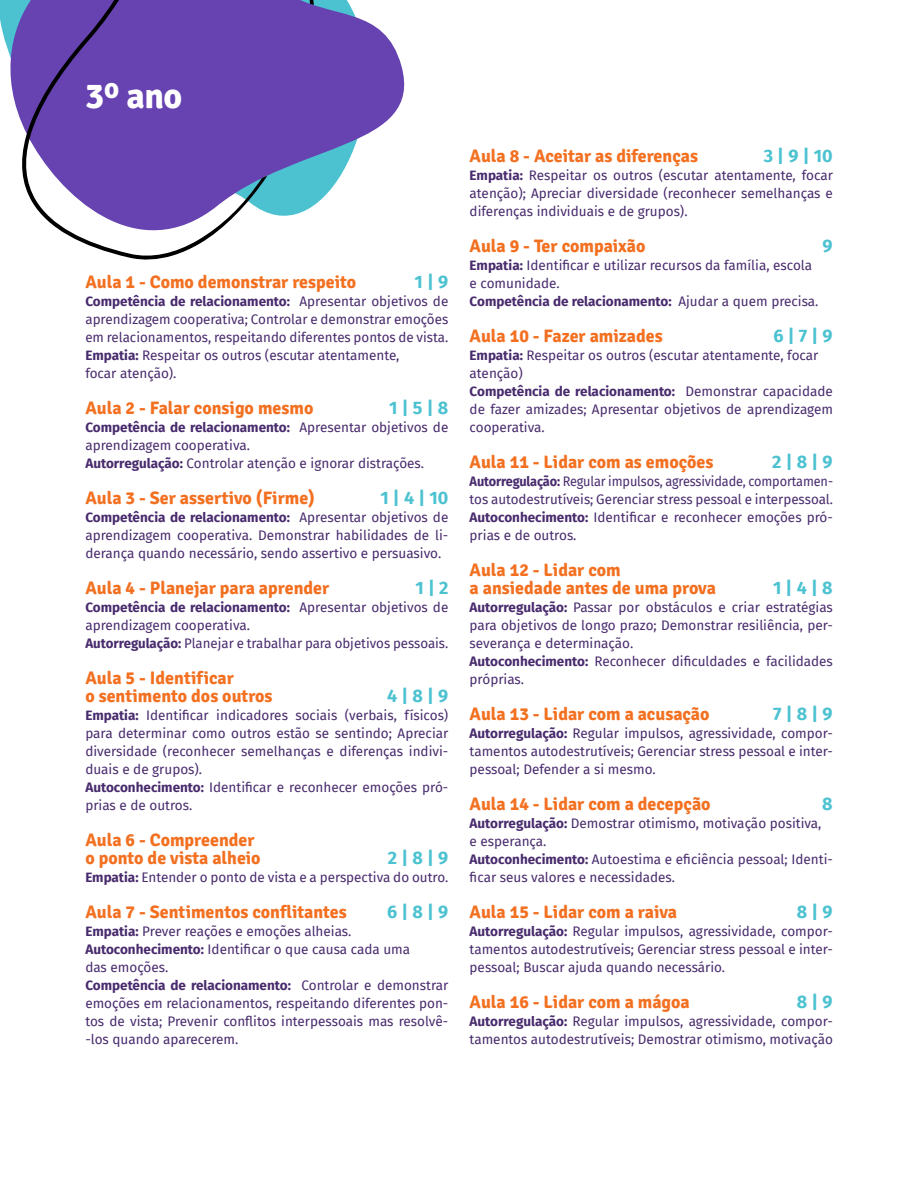
<style>
.page{position:relative;width:918px;height:1188px;background:#fff}
.page>*{position:absolute;margin:0;border:0;box-sizing:border-box;transform-origin:0 0}
.t1{font:700 36px "Signika";color:#fff}
.t2{font:700 18px/18px "Signika";color:#f37021}
.t3{font:700 18px "Fira Sans";color:#4cc2d1}
.t4{font:13.5px/18px "Fira Sans";color:#482b6d}
.t5{font:13.5px/18px "Fira Sans";color:#482b6d;text-align:justify;scale:.94 1}
.s1{font-weight:700}
</style>
<div class="page">
<svg style="left:0;top:0;width:405px;height:205px"></svg>
<svg style="left:19px;top:0;width:295px;height:260px;fill:#6643b1"></svg>
<h1 class="t1" style="left:85px;top:74px;width:99px">3º ano</h1>
<h2 class="t2" style="left:85px;top:273px;width:272px">Aula 1 - Como demonstrar respeito</h2>
<h2 class="t3" style="left:415px;top:267px;width:35px">1 | 9</h2>
<p class="t4" style="left:85px;top:292px;width:365px"><span class="s1">Competência de relacionamento:</span> Apresentar objetivos de aprendizagem cooperativa; Controlar e demonstrar emoções em relacionamentos, respeitando diferentes pontos de vista.<br><span class="s1">Empatia:</span> Respeitar os outros (escutar atentamente,<br>focar atenção).</p>
<h2 class="t2" style="left:85px;top:399px;width:230px">Aula 2 - Falar consigo mesmo</h2>
<h2 class="t3" style="left:389px;top:393px;width:61px">1 | 5 | 8</h2>
<p class="t4" style="left:85px;top:418px;width:365px"><span class="s1">Competência de relacionamento:</span> Apresentar objetivos de aprendizagem cooperativa.<br><span class="s1">Autorregulação:</span> Controlar atenção e ignorar distrações.</p>
<h2 class="t2" style="left:85px;top:489px;width:231px">Aula 3 - Ser assertivo (Firme)</h2>
<h2 class="t3" style="left:380px;top:483px;width:70px">1 | 4 | 10</h2>
<p class="t4" style="left:85px;top:508px;width:365px;text-align:justify"><span class="s1">Competência de relacionamento:</span> Apresentar objetivos de aprendizagem cooperativa. Demonstrar habilidades de li&shy;derança quando necessário, sendo assertivo e persuasivo.</p>
<h2 class="t2" style="left:85px;top:579px;width:245px">Aula 4 - Planejar para aprender</h2>
<h2 class="t3" style="left:415px;top:573px;width:34px">1 | 2</h2>
<p class="t4" style="left:85px;top:598px;width:365px"><span class="s1">Competência de relacionamento:</span> Apresentar objetivos de aprendizagem cooperativa.<br><span class="s1">Autorregulação:</span> Planejar e trabalhar para objetivos pessoais.</p>
<h2 class="t2" style="left:85px;top:669px;width:189px">Aula 5 - Identificar<br>o sentimento dos outros</h2>
<h2 class="t3" style="left:387px;top:681px;width:63px">4 | 8 | 9</h2>
<p class="t4" style="left:85px;top:706px;width:365px"><span class="s1">Empatia:</span> Identificar indicadores sociais (verbais, físicos) para determinar como outros estão se sentindo; Apreciar diversidade (reconhecer semelhanças e diferenças indivi&shy;duais e de grupos).<br><span class="s1">Autoconhecimento:</span> Identificar e reconhecer emoções pró&shy;prias e de outros.</p>
<h2 class="t2" style="left:85px;top:831px;width:177px">Aula 6 - Compreender o ponto de vista alheio</h2>
<h2 class="t3" style="left:388px;top:843px;width:62px">2 | 8 | 9</h2>
<p class="t4" style="left:85px;top:868px;width:364px"><span class="s1">Empatia:</span> Entender o ponto de vista e a perspectiva do outro.</p>
<h2 class="t2" style="left:85px;top:903px;width:263px">Aula 7 - Sentimentos conflitantes</h2>
<h2 class="t3" style="left:387px;top:897px;width:63px">6 | 8 | 9</h2>
<p class="t4" style="left:85px;top:922px;width:364px"><span class="s1">Empatia:</span> Prever reações e emoções alheias.<br><span class="s1">Autoconhecimento:</span> Identificar o que causa cada uma<br>das emoções.<br><span class="s1">Competência de relacionamento:</span> Controlar e demonstrar emoções em relacionamentos, respeitando diferentes pon&shy;tos de vista; Prevenir conflitos interpessoais mas resolvê--los quando aparecerem.</p>
<h2 class="t2" style="left:470px;top:147px;width:230px">Aula 8 - Aceitar as diferenças</h2>
<h2 class="t3" style="left:764px;top:141px;width:70px">3 | 9 | 10</h2>
<p class="t4" style="left:470px;top:166px;width:365px;text-align:justify"><span class="s1">Empatia:</span> Respeitar os outros (escutar atentamente, focar atenção); Apreciar diversidade (reconhecer semelhanças e diferenças individuais e de grupos).</p>
<h2 class="t2" style="left:470px;top:237px;width:177px">Aula 9 - Ter compaixão</h2>
<h2 class="t3" style="left:823px;top:231px;width:12px">9</h2>
<p class="t4" style="left:470px;top:256px;width:350px"><span class="s1">Empatia:</span> Identificar e utilizar recursos da família, escola e comunidade.<br><span class="s1">Competência de relacionamento:</span> Ajudar a quem precisa.</p>
<h2 class="t2" style="left:470px;top:327px;width:195px">Aula 10 - Fazer amizades</h2>
<h2 class="t3" style="left:773px;top:321px;width:61px">6 | 7 | 9</h2>
<p class="t4" style="left:470px;top:346px;width:365px"><span class="s1">Empatia:</span> Respeitar os outros (escutar atentamente, focar atenção)<br><span class="s1">Competência de relacionamento:</span> Demonstrar capacidade de fazer amizades; Apresentar objetivos de aprendizagem cooperativa.</p>
<h2 class="t2" style="left:470px;top:453px;width:245px">Aula 11 - Lidar com as emoções</h2>
<h2 class="t3" style="left:772px;top:447px;width:62px">2 | 8 | 9</h2>
<p class="t5" style="left:470px;top:472px;width:388px"><span class="s1">Autorregulação:</span> Regular impulsos, agressividade, comportamen&shy;tos autodestrutíveis; Gerenciar stress pessoal e interpessoal.<br><span class="s1">Autoconhecimento:</span> Identificar e reconhecer emoções pró&shy;prias e de outros.</p>
<h2 class="t2" style="left:470px;top:561px;width:248px">Aula 12 - Lidar com<br>a ansiedade antes de uma prova</h2>
<h2 class="t3" style="left:773px;top:573px;width:61px">1 | 4 | 8</h2>
<p class="t4" style="left:470px;top:598px;width:365px"><span class="s1">Autorregulação:</span> Passar por obstáculos e criar estratégias para objetivos de longo prazo; Demonstrar resiliência, per&shy;severança e determinação.<br><span class="s1">Autoconhecimento:</span> Reconhecer dificuldades e facilidades próprias.</p>
<h2 class="t2" style="left:470px;top:705px;width:241px">Aula 13 - Lidar com a acusação</h2>
<h2 class="t3" style="left:773px;top:699px;width:61px">7 | 8 | 9</h2>
<p class="t4" style="left:470px;top:724px;width:365px;text-align:justify"><span class="s1">Autorregulação:</span> Regular impulsos, agressividade, compor&shy;tamentos autodestrutíveis; Gerenciar stress pessoal e inter&shy;pessoal; Defender a si mesmo.</p>
<h2 class="t2" style="left:470px;top:795px;width:242px">Aula 14 - Lidar com a decepção</h2>
<h2 class="t3" style="left:822px;top:789px;width:12px">8</h2>
<p class="t4" style="left:470px;top:814px;width:365px"><span class="s1">Autorregulação:</span> Demostrar otimismo, motivação positiva,<br>e esperança.<br><span class="s1">Autoconhecimento:</span> Autoestima e eficiência pessoal; Identi&shy;ficar seus valores e necessidades.</p>
<h2 class="t2" style="left:470px;top:903px;width:209px">Aula 15 - Lidar com a raiva</h2>
<h2 class="t3" style="left:797px;top:897px;width:37px">8 | 9</h2>
<p class="t4" style="left:470px;top:922px;width:365px;text-align:justify"><span class="s1">Autorregulação:</span> Regular impulsos, agressividade, compor&shy;tamentos autodestrutíveis; Gerenciar stress pessoal e inter&shy;pessoal; Buscar ajuda quando necessário.</p>
<h2 class="t2" style="left:470px;top:993px;width:222px">Aula 16 - Lidar com a mágoa</h2>
<h2 class="t3" style="left:797px;top:987px;width:37px">8 | 9</h2>
<p class="t4" style="left:470px;top:1012px;width:365px"><span class="s1">Autorregulação:</span> Regular impulsos, agressividade, compor&shy;tamentos autodestrutíveis; Demostrar otimismo, motivação</p>
</div>
